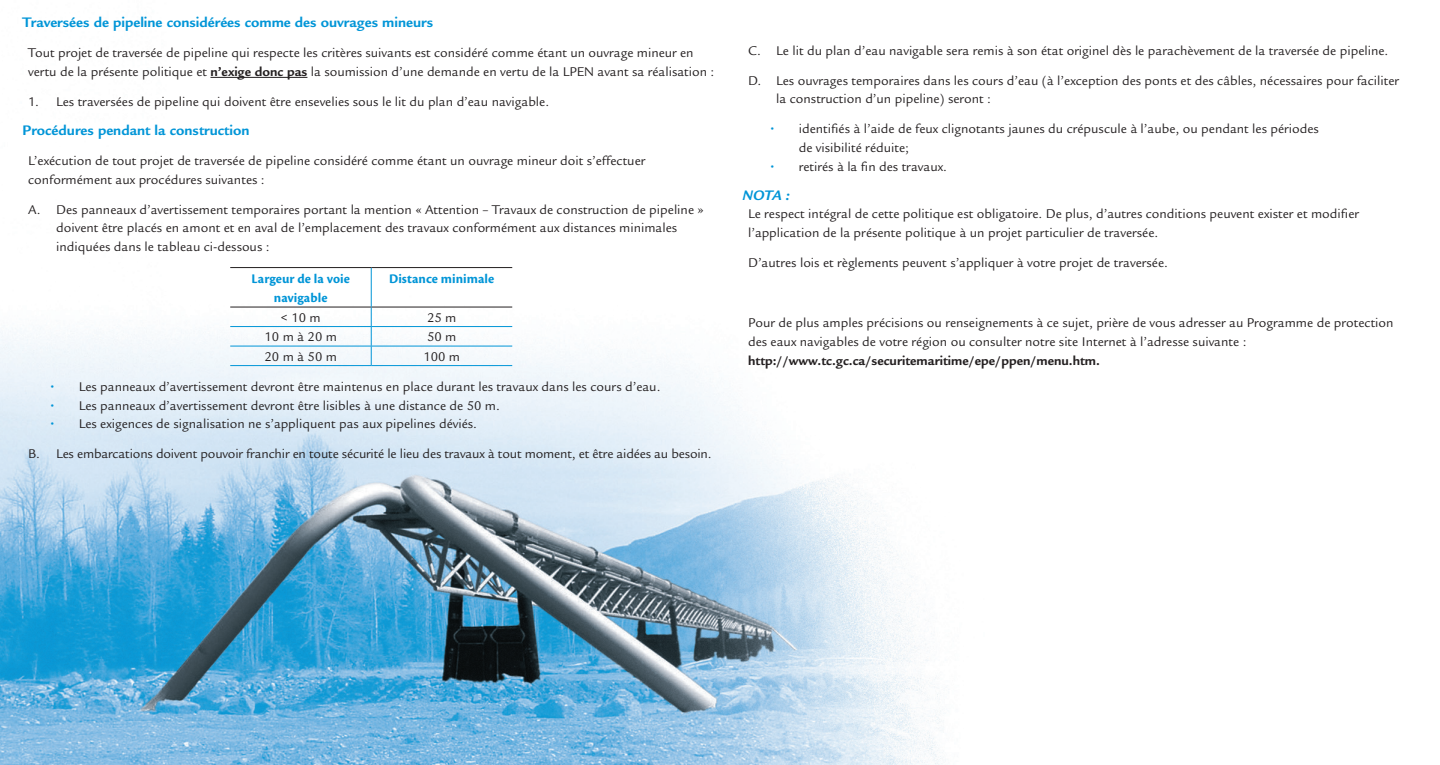
<style>
.page{position:relative;width:1440px;height:765px;background:#fff}
.page>*{position:absolute;margin:0;border:0;box-sizing:border-box;transform-origin:0 0}
.t1{font:700 15px "Legacy Sans Std";color:#0195d7}
.t2{font:italic 700 15px "Legacy Sans Std";color:#0195d7}
.t3{font:13.75px/18.8px "Legacy Sans Std";color:#231f20}
.t4{font:700 13.75px "Legacy Sans Std";color:#231f20}
.t5{font:700 13.75px/18.8px "Cronos Pro";letter-spacing:.005em;color:#0195d7;text-align:center}
.s1{font-weight:700}
.s2{font-weight:700;color:#0195d7}
</style>
<div class="page">
<img style="left:0;top:76px;width:941px;height:689px">
<hr style="left:210px;top:77px;width:97px;height:1px;background:#231f20">
<hr style="left:230px;top:267px;width:141px;height:1px;background:#231f20">
<hr style="left:371px;top:267px;width:141px;height:1px;background:#231f20">
<hr style="left:230px;top:307px;width:141px;height:1px;background:#231f20">
<hr style="left:371px;top:307px;width:141px;height:1px;background:#231f20">
<hr style="left:371px;top:268px;width:1px;height:39px;background:#0195d7">
<hr style="left:230px;top:326px;width:141px;height:1px;background:#0195d7">
<hr style="left:371px;top:326px;width:141px;height:1px;background:#0195d7">
<hr style="left:230px;top:346px;width:141px;height:1px;background:#0195d7">
<hr style="left:371px;top:346px;width:141px;height:1px;background:#0195d7">
<svg style="left:371px;top:307px;width:1px;height:58px"></svg>
<hr style="left:230px;top:365px;width:141px;height:1px;background:#0195d7">
<hr style="left:371px;top:365px;width:141px;height:1px;background:#0195d7">
<p class="t1" style="left:22px;top:14px;width:412px">Traversées de pipeline considérées comme des ouvrages mineurs</p>
<p class="t3" style="left:28px;top:44px;width:688px">Tout projet de traversée de pipeline qui respecte les critères suivants est considéré comme étant un ouvrage mineur en vertu de la présente politique et <span class="s1">n’exige donc pas</span> la soumission d’une demande en vertu de la LPEN avant sa réalisation :</p>
<p class="t3" style="left:28px;top:92px;width:523px">1. Les traversées de pipeline qui doivent être ensevelies sous le lit du plan d’eau navigable.</p>
<p class="t1" style="left:22px;top:121px;width:229px">Procédures pendant la construction</p>
<p class="t3" style="left:28px;top:151px;width:619px">L’exécution de tout projet de traversée de pipeline considéré comme étant un ouvrage mineur doit s’effectuer conformément aux procédures suivantes :</p>
<p class="t3" style="left:56px;top:200px;width:649px;text-indent:-28px">A. Des panneaux d’avertissement temporaires portant la mention « Attention – Travaux de construction de pipeline » doivent être placés en amont et en aval de l’emplacement des travaux conformément aux distances minimales indiquées dans le tableau ci-dessous :</p>
<p class="t5" style="left:252px;top:270px;width:100px">Largeur de la voie navigable</p>
<p class="t5" style="left:389px;top:270px;width:107px">Distance minimale</p>
<p class="t3" style="left:281px;top:308px;width:42px">&lt; 10 m</p>
<p class="t3" style="left:427px;top:308px;width:31px">25 m</p>
<p class="t3" style="left:264px;top:328px;width:74px">10 m à 20 m</p>
<p class="t3" style="left:427px;top:328px;width:31px">50 m</p>
<p class="t3" style="left:264px;top:347px;width:74px">20 m à 50 m</p>
<p class="t3" style="left:423px;top:347px;width:38px">100 m</p>
<p class="t3" style="left:51px;top:377px;width:611px"><span class="s2">•</span> Les panneaux d’avertissement devront être maintenus en place durant les travaux dans les cours d’eau.</p>
<p class="t3" style="left:51px;top:396px;width:451px"><span class="s2">•</span> Les panneaux d’avertissement devront être lisibles à une distance de 50 m.</p>
<p class="t3" style="left:28px;top:409px;width:685px;line-height:30px;text-indent:23px"><span class="s2">•</span> Les exigences de signalisation ne s’appliquent pas aux pipelines déviés.<br>B. Les embarcations doivent pouvoir franchir en toute sécurité le lieu des travaux à tout moment, et être aidées au besoin.</p>
<p class="t3" style="left:748px;top:35px;width:653px;line-height:30px">C. Le lit du plan d’eau navigable sera remis à son état originel dès le parachèvement de la traversée de pipeline.<br>D. Les ouvrages temporaires dans les cours d’eau (à l’exception des ponts et des câbles, nécessaires pour faciliter</p>
<p class="t3" style="left:776px;top:90px;width:216px">la construction d’un pipeline) seront :</p>
<p class="t3" style="left:799px;top:120px;width:522px;text-indent:-28px"><span class="s2">•</span> identifiés à l’aide de feux clignotants jaunes du crépuscule à l’aube, ou pendant les périodes de visibilité réduite;</p>
<p class="t3" style="left:771px;top:157px;width:178px"><span class="s2">•</span> retirés à la fin des travaux.</p>
<p class="t2" style="left:742px;top:186px;width:49px">NOTA :</p>
<p class="t3" style="left:748px;top:205px;width:612px">Le respect intégral de cette politique est obligatoire. De plus, d’autres conditions peuvent exister et modifier l’application de la présente politique à un projet particulier de traversée.</p>
<p class="t3" style="left:748px;top:253px;width:421px">D’autres lois et règlements peuvent s’appliquer à votre projet de traversée.</p>
<p class="t3" style="left:748px;top:313px;width:647px">Pour de plus amples précisions ou renseignements à ce sujet, prière de vous adresser au Programme de protection des eaux navigables de votre région ou consulter notre site Internet à l’adresse suivante :</p>
<p class="t4" style="left:748px;top:352px;width:353px">http://www.tc.gc.ca/securitemaritime/epe/ppen/menu.htm.</p>
</div>
